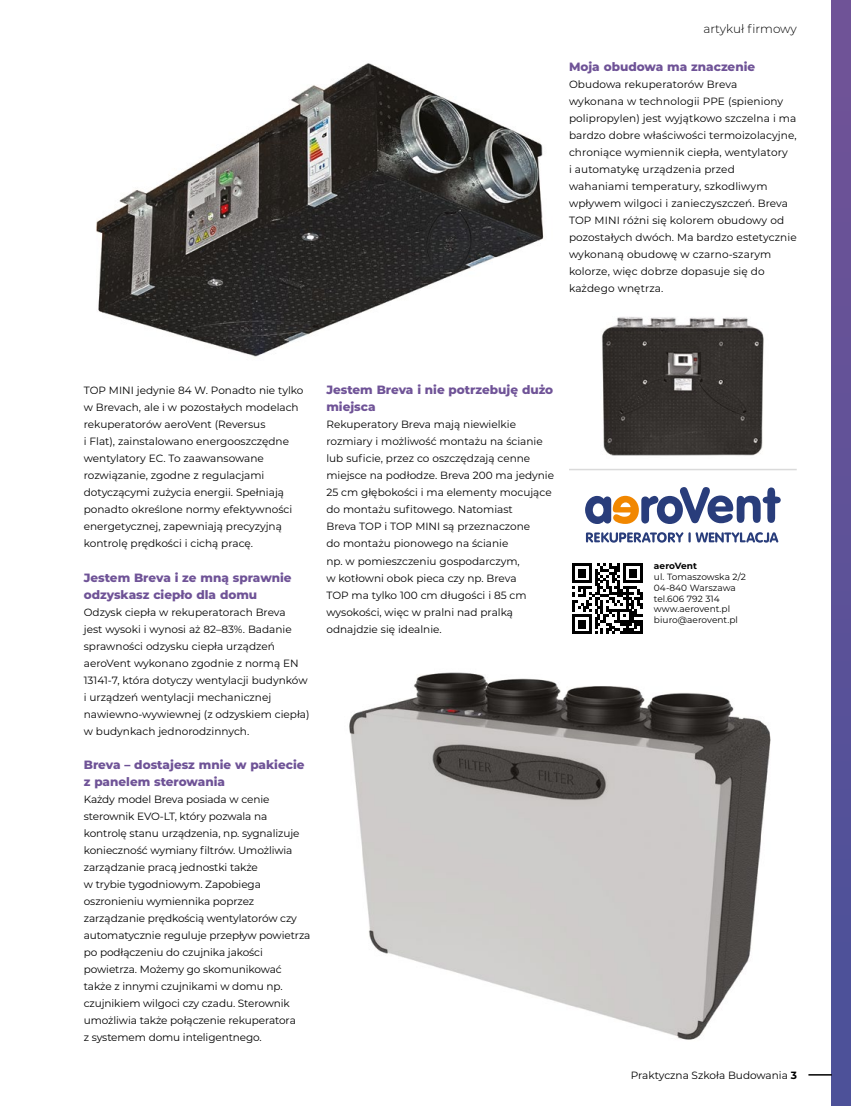
<style>
.page{position:relative;width:851px;height:1106px;background:#fff}
.page>*{position:absolute;margin:0;border:0;box-sizing:border-box;transform-origin:0 0}
.t1{font:800 12px/17px "Montserrat";color:#6f5397}
.t2{font:300 12px "Montserrat";color:#000}
.t3{font:10.5px/17px "Montserrat";color:#000}
.t4{font:9px/10.8px "Montserrat";letter-spacing:.005em;color:#000}
.t5{font:700 9px "Montserrat";letter-spacing:.005em;color:#000}
.s1{font-weight:700}
</style>
<div class="page">
<div style="left:831px;top:0;width:19px;height:1106px;background:linear-gradient(to bottom,#715397,#4a5199)"></div>
<svg style="left:808px;top:1074px;width:23px;height:1px"></svg>
<img style="left:96px;top:63px;width:448px;height:294px">
<img style="left:349px;top:672px;width:422px;height:368px">
<img style="left:602px;top:317px;width:162px;height:139px">
<svg style="left:585px;top:487px;width:195px;height:37px"></svg>
<svg style="left:586px;top:532px;width:192px;height:10px"></svg>
<svg style="left:572px;top:563px;width:70px;height:71px"></svg>
<hr style="left:569px;top:469px;width:227px;height:1px;background:#dadada">
<p class="t2" style="left:703px;top:20px;width:95px">artykuł firmowy</p>
<p class="t1" style="left:569px;top:58px;width:187px">Moja obudowa ma znaczenie</p>
<p class="t3" style="left:569px;top:75px;width:229px">Obudowa rekuperatorów Breva<br>wykonana w technologii PPE (spieniony polipropylen) jest wyjątkowo szczelna i ma bardzo dobre właściwości termoizolacyjne, chroniące wymiennik ciepła, wentylatory<br>i automatykę urządzenia przed wahaniami temperatury, szkodliwym wpływem wilgoci i zanieczyszczeń. Breva TOP MINI różni się kolorem obudowy od pozostałych dwóch. Ma bardzo estetycznie wykonaną obudowę w czarno-szarym kolorze, więc dobrze dopasuje się do każdego wnętrza.</p>
<p class="t3" style="left:84px;top:382px;width:221px">TOP MINI jedynie 84 W. Ponadto nie tylko w Brevach, ale i w pozostałych modelach rekuperatorów aeroVent (Reversus<br>i Flat), zainstalowano energooszczędne wentylatory EC. To zaawansowane rozwiązanie, zgodne z regulacjami dotyczącymi zużycia energii. Spełniają ponadto określone normy efektywności energetycznej, zapewniają precyzyjną kontrolę prędkości i cichą pracę.</p>
<p class="t1" style="left:84px;top:568px;width:209px">Jestem Breva i ze mną sprawnie odzyskasz ciepło dla domu</p>
<p class="t3" style="left:84px;top:603px;width:227px">Odzysk ciepła w rekuperatorach Breva<br>jest wysoki i wynosi aż 82–83%. Badanie sprawności odzysku ciepła urządzeń aeroVent wykonano zgodnie z normą EN 13141-7, która dotyczy wentylacji budynków i urządzeń wentylacji mechanicznej nawiewno-wywiewnej (z odzyskiem ciepła) w budynkach jednorodzinnych.</p>
<p class="t1" style="left:84px;top:755px;width:222px">Breva – dostajesz mnie w pakiecie z panelem sterowania</p>
<p class="t3" style="left:84px;top:790px;width:228px">Każdy model Breva posiada w cenie sterownik EVO-LT, który pozwala na kontrolę stanu urządzenia, np. sygnalizuje konieczność wymiany filtrów. Umożliwia zarządzanie pracą jednostki także<br>w trybie tygodniowym. Zapobiega oszronieniu wymiennika poprzez zarządzanie prędkością wentylatorów czy automatycznie reguluje przepływ powietrza po podłączeniu do czujnika jakości powietrza. Możemy go skomunikować także z innymi czujnikami w domu np. czujnikiem wilgoci czy czadu. Sterownik umożliwia także połączenie rekuperatora<br>z systemem domu inteligentnego.</p>
<p class="t1" style="left:326px;top:381px;width:228px">Jestem Breva i nie potrzebuję dużo miejsca</p>
<p class="t3" style="left:326px;top:416px;width:229px">Rekuperatory Breva mają niewielkie rozmiary i możliwość montażu na ścianie lub suficie, przez co oszczędzają cenne miejsce na podłodze. Breva 200 ma jedynie 25 cm głębokości i ma elementy mocujące do montażu sufitowego. Natomiast<br>Breva TOP i TOP MINI są przeznaczone<br>do montażu pionowego na ścianie<br>np. w pomieszczeniu gospodarczym,<br>w kotłowni obok pieca czy np. Breva<br>TOP ma tylko 100 cm długości i 85 cm wysokości, więc w pralni nad pralką odnajdzie się idealnie.</p>
<p class="t5" style="left:653px;top:559px;width:44px">aeroVent</p>
<p class="t4" style="left:653px;top:571px;width:93px">ul. Tomaszowska 2/2<br>04-840 Warszawa tel.606 792 314 www.aerovent.pl biuro@aerovent.pl</p>
<p class="t3" style="left:630px;top:1066px;width:168px">Praktyczna Szkoła Budowania <span class="s1">3</span></p>
</div>
